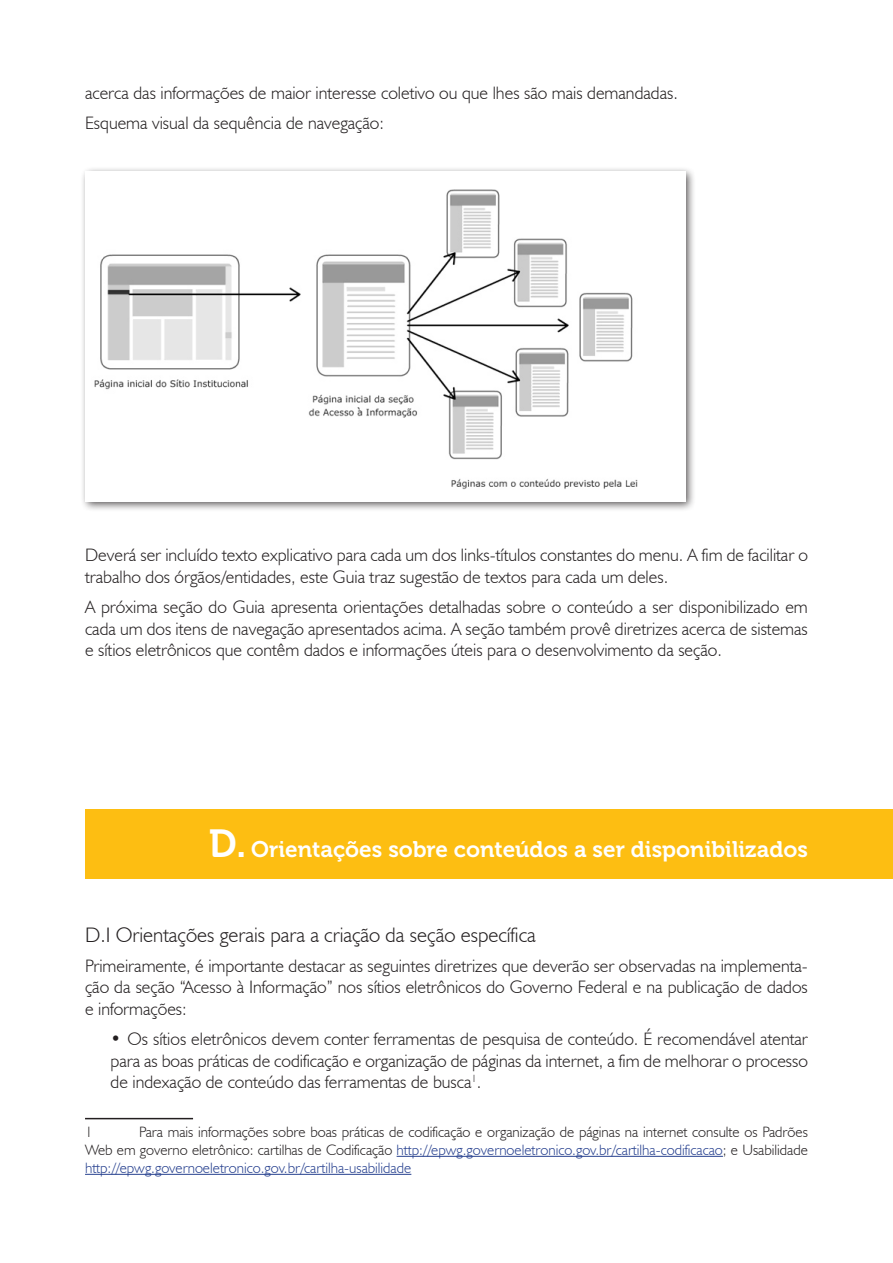
<style>
.page{position:relative;width:893px;height:1263px;background:#fff}
.page>*{position:absolute;margin:0;border:0;box-sizing:border-box;transform-origin:0 0}
.Título{font:22.5px "Museo 700";color:#fff}
.Subtítulo{font:300 21px "Humanist 521 BT";color:#231f20}
.Texto{font:300 18px/21.6px "Humanist 521 BT";color:#231f20;text-align:justify}
.Marcadores{font:300 18px/21.6px "Humanist 521 BT";color:#231f20;text-align:justify}
.Nota_de_rodapé{font:300 15px/18px "Humanist 521 BT";color:#231f20;text-align:justify}
.s1{font-size:39px}
.s2{color:#253f8e}
</style>
<div class="page">
<div style="left:80px;top:166px;width:616px;height:346px;background:#231f20;opacity:.75"></div>
<img style="left:85px;top:171px;width:600px;height:330px">
<div style="left:85px;top:809px;width:808px;height:70px;background:#fdbe12"></div>
<hr style="left:85px;top:1118px;width:108px;height:1px;background:#231f20">
<hr style="left:397px;top:1156px;width:326px;height:1px;background:#253f8e">
<hr style="left:85px;top:1174px;width:326px;height:1px;background:#253f8e">
<p class="Texto" style="left:85px;top:81px;width:594px">acerca das informações de maior interesse coletivo ou que lhes são mais demandadas.</p>
<p class="Texto" style="left:85px;top:112px;width:300px">Esquema visual da sequência de navegação:</p>
<p class="Texto" style="left:85px;top:544px;width:724px">Deverá ser incluído texto explicativo para cada um dos links-títulos constantes do menu. A fim de facilitar o trabalho dos órgãos/entidades, este Guia traz sugestão de textos para cada um deles.</p>
<p class="Texto" style="left:85px;top:596px;width:724px">A próxima seção do Guia apresenta orientações detalhadas sobre o conteúdo a ser disponibilizado em cada um dos itens de navegação apresentados acima. A seção também provê diretrizes acerca de sistemas e sítios eletrônicos que contêm dados e informações úteis para o desenvolvimento da seção.</p>
<p class="Título" style="left:209px;top:837px;width:601px"><span class="s1">D.</span> Orientações sobre conteúdos a ser disponibilizados</p>
<p class="Subtítulo" style="left:85px;top:921px;width:452px">D.I Orientações gerais para a criação da seção específica</p>
<p class="Texto" style="left:85px;top:954px;width:724px">Primeiramente, é importante destacar as seguintes diretrizes que deverão ser observadas na implementa&shy;ção da seção “Acesso à Informação” nos sítios eletrônicos do Governo Federal e na publicação de dados e informações:</p>
<p class="Marcadores" style="left:111px;top:1028px;width:699px">• Os sítios eletrônicos devem conter ferramentas de pesquisa de conteúdo. É recomendável atentar para as boas práticas de codificação e organização de páginas da internet, a fim de melhorar o processo de indexação de conteúdo das ferramentas de busca<sup>1</sup>.</p>
<p class="Nota_de_rodapé" style="left:85px;top:1122px;width:9px">1</p>
<p class="Nota_de_rodapé" style="left:85px;top:1122px;width:724px;text-indent:54px">Para mais informações sobre boas práticas de codificação e organização de páginas na internet consulte os Padrões Web em governo eletrônico: cartilhas de Codificação <span class="s2">http://epwg.governoeletronico.gov.br/cartilha-codificacao</span>; e Usabilidade <span class="s2">http://epwg.governoeletronico.gov.br/cartilha-usabilidade</span></p>
</div>
